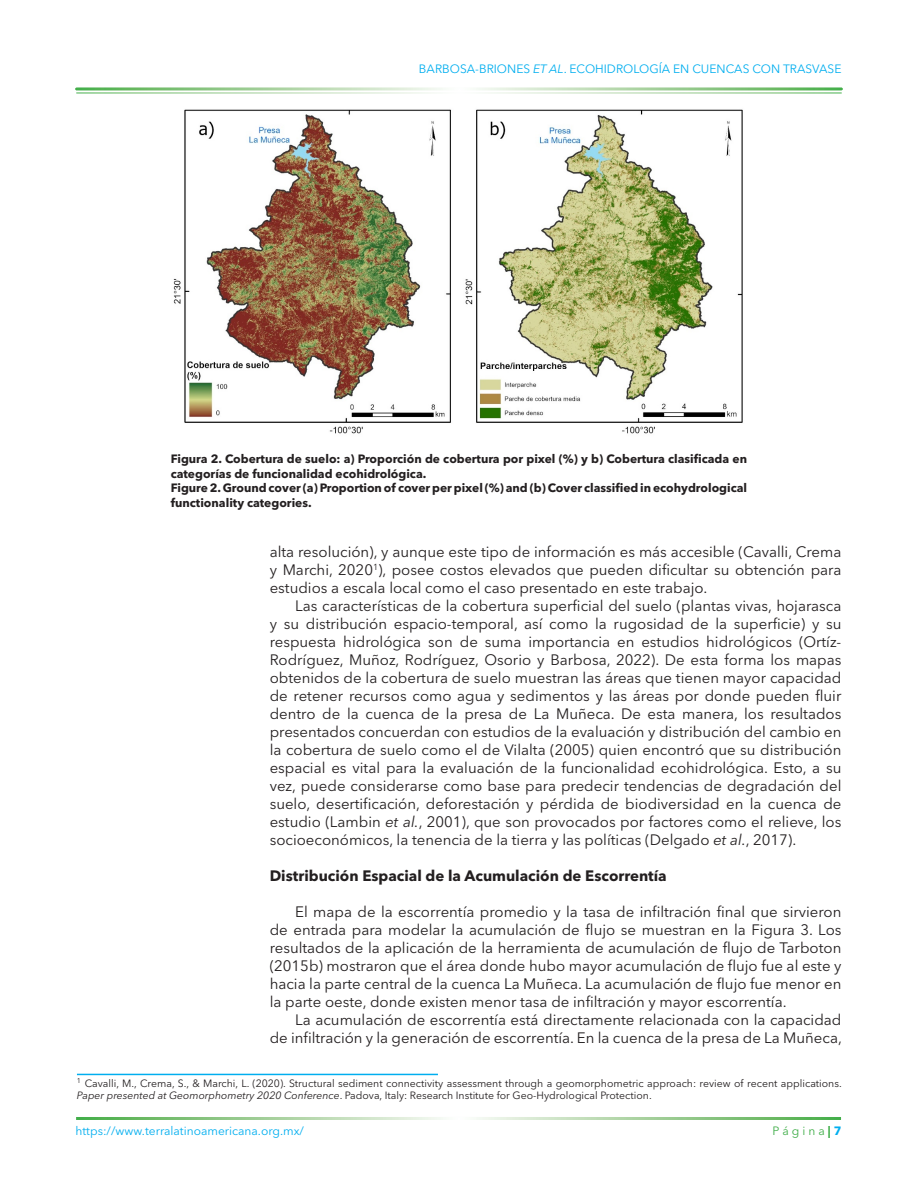
<style>
.page{position:relative;width:918px;height:1188px;background:#fff}
.page>*{position:absolute;margin:0;border:0;box-sizing:border-box;transform-origin:0 0}
._5_-CONTENIDO{font:15px/18px "Avenir Next LT Pro";color:#231f20;text-align:justify}
._5_-CONTENIDO-2{font:700 15px "Avenir Next LT Pro";color:#231f20}
._13_-TITULO_FIGURA{font:700 12px/14.4px "Avenir Next LT Pro";color:#231f20}
.t1{font:12px "Avenir Next LT Pro";color:#00aeef}
.t2{font:12px "Avenir Next LT Pro";color:#40ae49}
.t3{font:10.5px/12.6px "Avenir Next LT Pro";color:#231f20}
.s1{font-style:italic}
.s2{font-weight:700}
.s3{font-weight:700;color:#00aeef}
</style>
<div class="page">
<hr style="left:77px;top:1074px;width:361px;height:1px;background:#00aeef">
<img style="left:173px;top:109px;width:570px;height:325px">
<p class="t1" style="left:419px;top:62px;width:424px">BARBOSA-BRIONES <span class="s1">ET AL</span>. ECOHIDROLOGÍA EN CUENCAS CON TRASVASE</p>
<p class="_13_-TITULO_FIGURA" style="left:171px;top:452px;width:578px">Figura 2. Cobertura de suelo: a) Proporción de cobertura por pixel (%) y b) Cobertura clasificada en categorías de funcionalidad ecohidrológica.</p>
<p class="_13_-TITULO_FIGURA" style="left:171px;top:481px;width:578px">Figure 2. Ground cover (a) Proportion of cover per pixel (%) and (b) Cover classified in ecohydrological functionality categories.</p>
<p class="_5_-CONTENIDO" style="left:270px;top:543px;width:573px">alta resolución), y aunque este tipo de información es más accesible (Cavalli, Crema y Marchi, 2020<sup>1</sup>), posee costos elevados que pueden dificultar su obtención para estudios a escala local como el caso presentado en este trabajo.</p>
<p class="_5_-CONTENIDO" style="left:270px;top:597px;width:573px;text-indent:26px">Las características de la cobertura superficial del suelo (plantas vivas, hojarasca y su distribución espacio-temporal, así como la rugosidad de la superficie) y su respuesta hidrológica son de suma importancia en estudios hidrológicos (Ortíz-Rodríguez, Muñoz, Rodríguez, Osorio y Barbosa, 2022). De esta forma los mapas obtenidos de la cobertura de suelo muestran las áreas que tienen mayor capacidad de retener recursos como agua y sedimentos y las áreas por donde pueden fluir dentro de la cuenca de la presa de La Muñeca. De esta manera, los resultados presentados concuerdan con estudios de la evaluación y distribución del cambio en la cobertura de suelo como el de Vilalta (2005) quien encontró que su distribución espacial es vital para la evaluación de la funcionalidad ecohidrológica. Esto, a su vez, puede considerarse como base para predecir tendencias de degradación del suelo, desertificación, deforestación y pérdida de biodiversidad en la cuenca de estudio (Lambin <span class="s1">et al.</span>, 2001), que son provocados por factores como el relieve, los socioeconómicos, la tenencia de la tierra y las políticas (Delgado <span class="s1">et al.</span>, 2017).</p>
<p class="_5_-CONTENIDO-2" style="left:270px;top:867px;width:399px">Distribución Espacial de la Acumulación de Escorrentía</p>
<p class="_5_-CONTENIDO" style="left:270px;top:903px;width:573px;text-indent:26px">El mapa de la escorrentía promedio y la tasa de infiltración final que sirvieron de entrada para modelar la acumulación de flujo se muestran en la Figura 3. Los resultados de la aplicación de la herramienta de acumulación de flujo de Tarboton (2015b) mostraron que el área donde hubo mayor acumulación de flujo fue al este y hacia la parte central de la cuenca La Muñeca. La acumulación de flujo fue menor en la parte oeste, donde existen menor tasa de infiltración y mayor escorrentía.</p>
<p class="_5_-CONTENIDO" style="left:270px;top:1011px;width:574px;text-align:right">La acumulación de escorrentía está directamente relacionada con la capacidad<br>de infiltración y la generación de escorrentía. En la cuenca de la presa de La Muñeca,</p>
<p class="t3" style="left:77px;top:1077px;width:766px"><sup>1</sup> Cavalli, M., Crema, S., &amp; Marchi, L. (2020). Structural sediment connectivity assessment through a geomorphometric approach: review of recent applications.<br><span class="s1">Paper presented at Geomorphometry 2020 Conference</span>. Padova, Italy: Research Institute for Geo-Hydrological Protection.</p>
<p class="t1" style="left:76px;top:1124px;width:230px">https://www.terralatinoamericana.org.mx/</p>
<p class="t2" style="left:772px;top:1124px;width:70px">P á g i n a<span class="s2">|</span><span class="s3">7</span></p>
</div>
